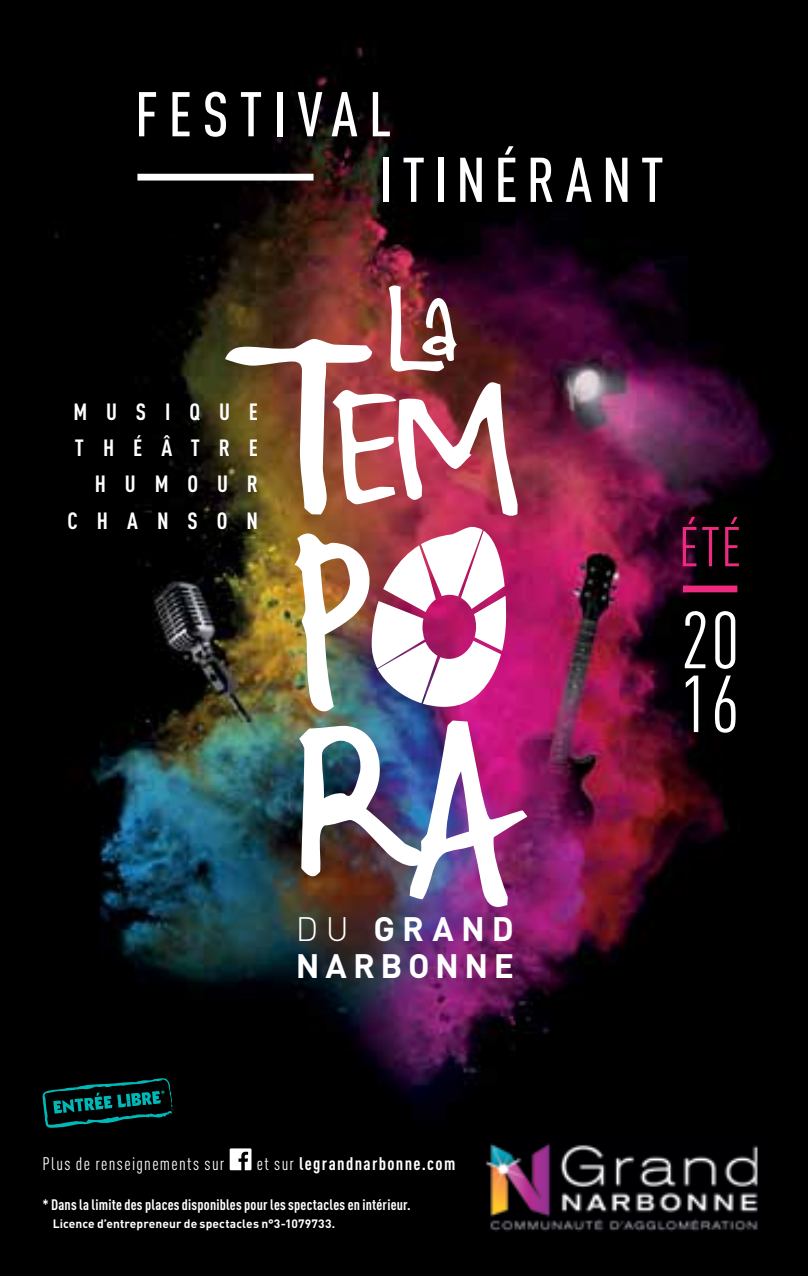
<style>
.page{position:relative;width:808px;height:1276px;background:#fff}
.page>*{position:absolute;margin:0;border:0;box-sizing:border-box;transform-origin:0 0}
.t1{font:79.5px/63.9px "DIN Cond";color:#fff}
.t2{font:500 62.1px/65.7px "DIN Cond";letter-spacing:.16em;color:#fff}
.t3{font:55.2px "DIN Cond";color:#ed2a7f}
.t4{font:700 33.6px/36.3px "DIN";letter-spacing:.18em;color:#fff}
.t5{font:700 23.1px/36.3px "DIN Cond";letter-spacing:.815em;color:#fff;text-align:right}
.t6{font:700 18px "DIN Cond";letter-spacing:.075em;color:#fff}
.t7{font:18px "DIN Cond";letter-spacing:.075em;color:#fff}
.t8{font:700 15px "DIN Cond";letter-spacing:.015em;color:#fff}
.t9{font:700 12px "DIN";letter-spacing:.01em;color:#fff}
.t10{font:10.8px "DIN Pro";color:#00baba}
.s1{font-family:"DIN Pro";font-weight:300}
.s2{font-weight:400}
</style>
<div class="page">
<img style="left:0;top:0;width:808px;height:1276px">
<svg style="left:230px;top:1148px;width:21px;height:22px"></svg>
<img style="left:299px;top:720px;width:228px;height:187px">
<img style="left:294px;top:527px;width:212px;height:184px">
<img style="left:225px;top:285px;width:293px;height:231px">
<div style="left:137px;top:174px;width:176px;height:6px;background:#fff"></div>
<div style="left:683px;top:585px;width:54px;height:7px;background:#ed2a7f"></div>
<img style="left:485px;top:1139px;width:276px;height:96px">
<svg style="left:40px;top:1077px;width:134px;height:51px;background:#002c2c"></svg>
<h2 class="t2" style="left:379px;top:80px;width:286px;text-indent:-244px">FESTIVAL<br>ITINÉRANT</h2>
<h3 class="t5" style="left:68px;top:392px;width:192px">MUSIQUE<br>THÉÂTRE<br>HUMOUR<br>CHANSON</h3>
<p class="t10" style="left:161px;top:1086px;width:7px">*</p>
<h3 class="t4" style="left:296px;top:909px;width:220px"><span class="s1">DU</span> GRAND<br>NARBONNE</h3>
<p class="t7" style="left:43px;top:1153px;width:183px">Plus de renseignements sur</p>
<p class="t6" style="left:257px;top:1153px;width:200px"><span class="s2">et sur</span> legrandnarbonne.com</p>
<p class="t8" style="left:43px;top:1195px;width:370px">* Dans la limite des places disponibles pour les spectacles en intérieur.</p>
<p class="t9" style="left:53px;top:1215px;width:284px">Licence d’entrepreneur de spectacles n°3-1079733.</p>
<h3 class="t3" style="left:679px;top:515px;width:64px">ÉTÉ</h3>
<h1 class="t1" style="left:681px;top:607px;width:60px">20<br>16</h1>
</div>
